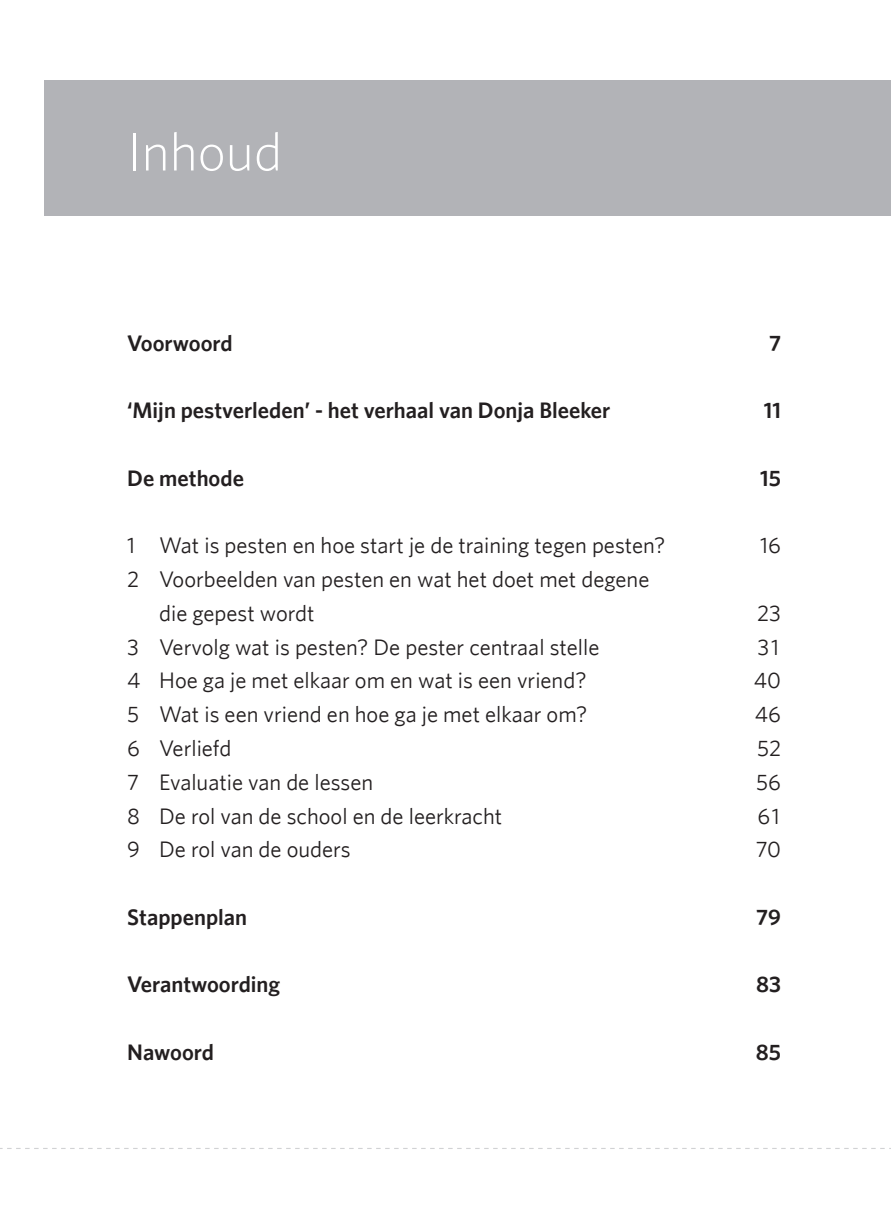
<style>
.page{position:relative;width:891px;height:1213px;background:#fff}
.page>*{position:absolute;margin:0;border:0;box-sizing:border-box;transform-origin:0 0}
.t1{font:300 54px "Whitney";color:#fff}
.t2{font:22.5px/33.8px "Whitney";color:#231f20}
.t3{font:600 22.5px "Whitney";color:#231f20}
</style>
<div class="page">
<div style="left:44px;top:80px;width:847px;height:136px;background:#b2b3b7"></div>
<svg style="left:0;top:1148px;width:891px;height:1px"></svg>
<h1 class="t1" style="left:127px;top:120px;width:156px">Inhoud</h1>
<p class="t3" style="left:127px;top:329px;width:107px">Voorwoord</p>
<p class="t3" style="left:769px;top:329px;width:14px">7</p>
<p class="t3" style="left:127px;top:397px;width:485px">‘Mijn pestverleden’ - het verhaal van Donja Bleeker</p>
<p class="t3" style="left:764px;top:397px;width:19px">11</p>
<p class="t3" style="left:127px;top:464px;width:118px">De methode</p>
<p class="t3" style="left:760px;top:464px;width:22px">15</p>
<p class="t2" style="left:127px;top:528px;width:540px">1 Wat is pesten en hoe start je de training tegen pesten?</p>
<p class="t2" style="left:760px;top:528px;width:22px">16</p>
<p class="t2" style="left:159px;top:562px;width:492px;text-indent:-32px">2 Voorbeelden van pesten en wat het doet met degene die gepest wordt</p>
<p class="t2" style="left:757px;top:596px;width:25px">23</p>
<p class="t2" style="left:127px;top:629px;width:474px">3 Vervolg wat is pesten? De pester centraal stelle</p>
<p class="t2" style="left:757px;top:629px;width:23px">31</p>
<p class="t2" style="left:127px;top:663px;width:461px">4 Hoe ga je met elkaar om en wat is een vriend?</p>
<p class="t2" style="left:754px;top:663px;width:29px">40</p>
<p class="t2" style="left:127px;top:697px;width:461px">5 Wat is een vriend en hoe ga je met elkaar om?</p>
<p class="t2" style="left:755px;top:697px;width:28px">46</p>
<p class="t2" style="left:127px;top:731px;width:106px">6 Verliefd</p>
<p class="t2" style="left:757px;top:731px;width:26px">52</p>
<p class="t2" style="left:127px;top:764px;width:247px">7 Evaluatie van de lessen</p>
<p class="t2" style="left:756px;top:764px;width:26px">56</p>
<p class="t2" style="left:127px;top:798px;width:377px">8 De rol van de school en de leerkracht</p>
<p class="t2" style="left:757px;top:798px;width:24px">61</p>
<p class="t2" style="left:127px;top:832px;width:225px">9 De rol van de ouders</p>
<p class="t2" style="left:756px;top:832px;width:27px">70</p>
<p class="t3" style="left:127px;top:903px;width:121px">Stappenplan</p>
<p class="t3" style="left:756px;top:903px;width:26px">79</p>
<p class="t3" style="left:127px;top:971px;width:154px">Verantwoording</p>
<p class="t3" style="left:756px;top:971px;width:26px">83</p>
<p class="t3" style="left:127px;top:1038px;width:88px">Nawoord</p>
<p class="t3" style="left:756px;top:1038px;width:27px">85</p>
</div>
